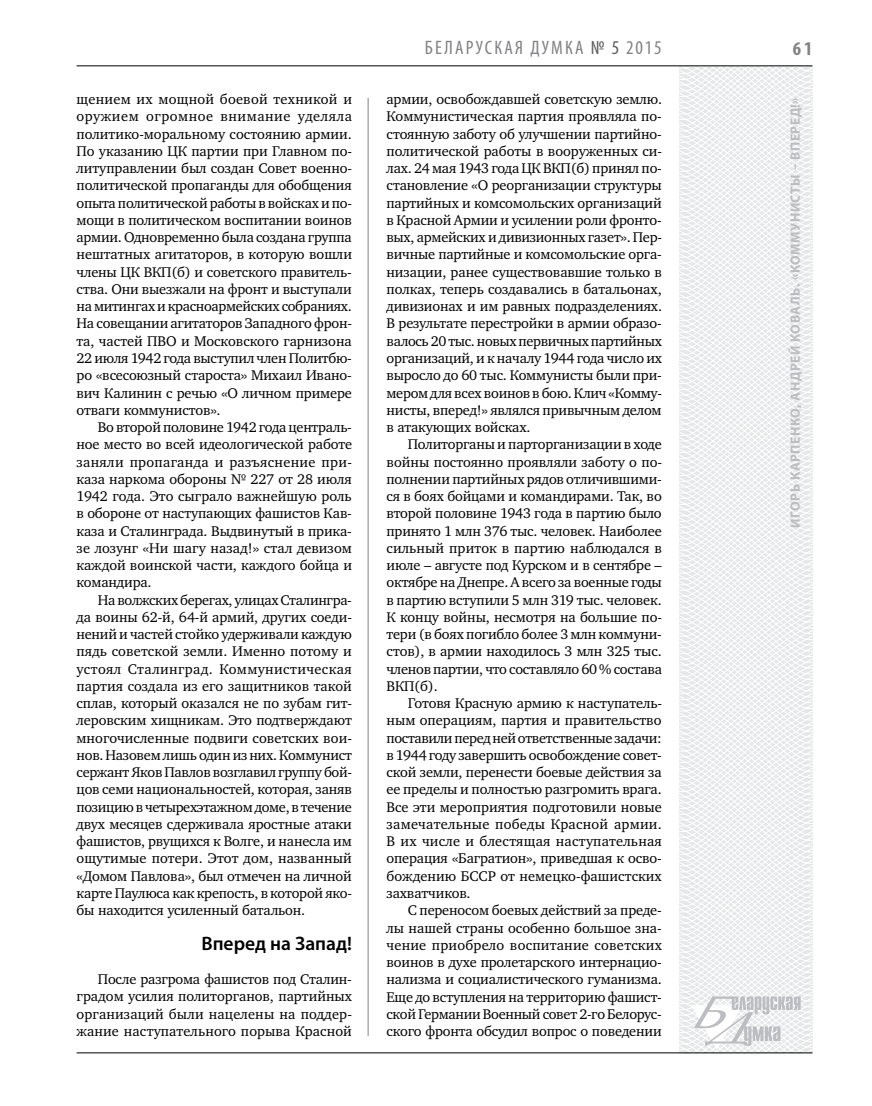
<style>
.page{position:relative;width:872px;height:1106px;background:#fff}
.page>*{position:absolute;margin:0;border:0;box-sizing:border-box;transform-origin:0 0}
.t1{font:condensed 19.5px "Myriad Pro";letter-spacing:.11em;color:#808285}
.t2{font:600 19.5px "Myriad Pro";color:#000}
.t3{font:700 condensed 19.5px "Myriad Pro";color:#808285}
.t4{font:14.4px/17.2px "Charter C";letter-spacing:-.01em;color:#000;text-align:justify}
.t5{font:700 13.5px "Myriad Pro";letter-spacing:.04em;color:#bcbdc0}
.s1{color:#58595b}
</style>
<div class="page">
<hr style="left:368px;top:98px;width:1px;height:938px;background:#808285">
<svg style="left:621px;top:65px;width:192px;height:989px"></svg>
<svg style="left:691px;top:996px;width:109px;height:53px"></svg>
<hr style="left:77px;top:65px;width:735px;height:1px;background:#000">
<hr style="left:77px;top:1052px;width:735px;height:1px;background:#000">
<p class="t4" style="left:77px;top:91px;width:277px">щением их мощной боевой техникой и оружием огромное внимание уделяла политико-моральному состоянию армии.<br>По указанию ЦК партии при Главном по&shy;литуправлении был создан Совет военно&shy;политической пропаганды для обобщения опыта политической работы в войсках и по&shy;мощи в политическом воспитании воинов армии. Одновременно была создана группа нештатных агитаторов, в которую вошли члены ЦК ВКП(б) и советского правитель&shy;ства. Они выезжали на фронт и выступали на митингах и красноармейских собраниях.<br>На совещании агитаторов Западного фрон&shy;та, частей ПВО и Московского гарнизона 22 июля 1942 года выступил член Политбю&shy;ро «всесоюзный староста» Михаил Ивано&shy;вич Калинин с речью «О личном примере отваги коммунистов».</p>
<p class="t4" style="left:77px;top:418px;width:277px;text-indent:21px">Во второй половине 1942 года централь&shy;ное место во всей идеологической работе заняли пропаганда и разъяснение при&shy;каза наркома обороны № 227 от 28 июля 1942 года. Это сыграло важнейшую роль в обороне от наступающих фашистов Кав&shy;каза и Сталинграда. Выдвинутый в прика&shy;зе лозунг «Ни шагу назад!» стал девизом каждой воинской части, каждого бойца и командира.</p>
<p class="t4" style="left:77px;top:591px;width:277px;text-indent:21px">На волжских берегах, улицах Сталингра&shy;да воины 62-й, 64-й армий, других соеди&shy;нений и частей стойко удерживали каждую пядь советской земли. Именно потому и устоял Сталинград. Коммунистическая партия создала из его защитников такой сплав, который оказался не по зубам гит&shy;леровским хищникам. Это подтверждают многочисленные подвиги советских вои&shy;нов. Назовем лишь один из них. Коммунист сержант Яков Павлов возглавил группу бой&shy;цов семи национальностей, которая, заняв позицию в четырехэтажном доме, в течение двух месяцев сдерживала яростные атаки фашистов, рвущихся к Волге, и нанесла им ощутимые потери. Этот дом, названный «Домом Павлова», был отмечен на личной карте Паулюса как крепость, в которой яко&shy;бы находится усиленный батальон.</p>
<h1 class="t2" style="left:201px;top:930px;width:152px">Вперед на Запад!</h1>
<p class="t4" style="left:77px;top:970px;width:277px;text-indent:21px">После разгрома фашистов под Сталин&shy;градом усилия политорганов, партийных организаций были нацелены на поддер&shy;жание наступательного порыва Красной</p>
<h1 class="t1" style="left:425px;top:36px;width:238px">БЕЛАРУСКАЯ ДУМКА <span class="s1">№ 5</span> 2015</h1>
<h1 class="t3" style="left:793px;top:37px;width:21px">61</h1>
<p class="t4" style="left:386px;top:91px;width:277px">армии, освобождавшей советскую землю.<br>Коммунистическая партия проявляла по&shy;стоянную заботу об улучшении партийно&shy;политической работы в вооруженных си&shy;лах. 24 мая 1943 года ЦК ВКП(б) принял по&shy;становление «О реорганизации структуры партийных и комсомольских организаций в Красной Армии и усилении роли фронто&shy;вых, армейских и дивизионных газет». Пер&shy;вичные партийные и комсомольские орга&shy;низации, ранее существовавшие только в полках, теперь создавались в батальонах, дивизионах и им равных подразделениях.<br>В результате перестройки в армии образо&shy;валось 20 тыс. новых первичных партийных организаций, и к началу 1944 года число их выросло до 60 тыс. Коммунисты были при&shy;мером для всех воинов в бою. Клич «Комму&shy;нисты, вперед!» являлся привычным делом в атакующих войсках.</p>
<p class="t4" style="left:386px;top:436px;width:277px;text-indent:21px">Политорганы и парторганизации в ходе войны постоянно проявляли заботу о по&shy;полнении партийных рядов отличившими&shy;ся в боях бойцами и командирами. Так, во второй половине 1943 года в партию было принято 1 млн 376 тыс. человек. Наиболее сильный приток в партию наблюдался в июле – августе под Курском и в сентябре – октябре на Днепре. А всего за военные годы в партию вступили 5 млн 319 тыс. человек.<br>К концу войны, несмотря на большие по&shy;тери (в боях погибло более 3 млн коммуни&shy;стов), в армии находилось 3 млн 325 тыс. членов партии, что составляло 60 % состава ВКП(б).</p>
<p class="t4" style="left:386px;top:695px;width:277px;text-indent:21px">Готовя Красную армию к наступатель&shy;ным операциям, партия и правительство поставили перед ней ответственные задачи: в 1944 году завершить освобождение совет&shy;ской земли, перенести боевые действия за ее пределы и полностью разгромить врага.<br>Все эти мероприятия подготовили новые замечательные победы Красной армии.<br>В их числе и блестящая наступательная операция «Багратион», приведшая к осво&shy;бождению БССР от немецко-фашистских захватчиков.</p>
<p class="t4" style="left:386px;top:902px;width:277px;text-indent:21px">С переносом боевых действий за преде&shy;лы нашей страны особенно большое зна&shy;чение приобрело воспитание советских воинов в духе пролетарского интернацио&shy;нализма и социалистического гуманизма.<br>Еще до вступления на территорию фашист&shy;ской Германии Военный совет 2-го Белорус&shy;ского фронта обсудил вопрос о поведении</p>
<p class="t5" style="left:786px;top:527px;width:432px;rotate:-90deg">Игорь Карпенко, Андрей КОВАЛЬ. «Коммунисты – вперед!»</p>
</div>
